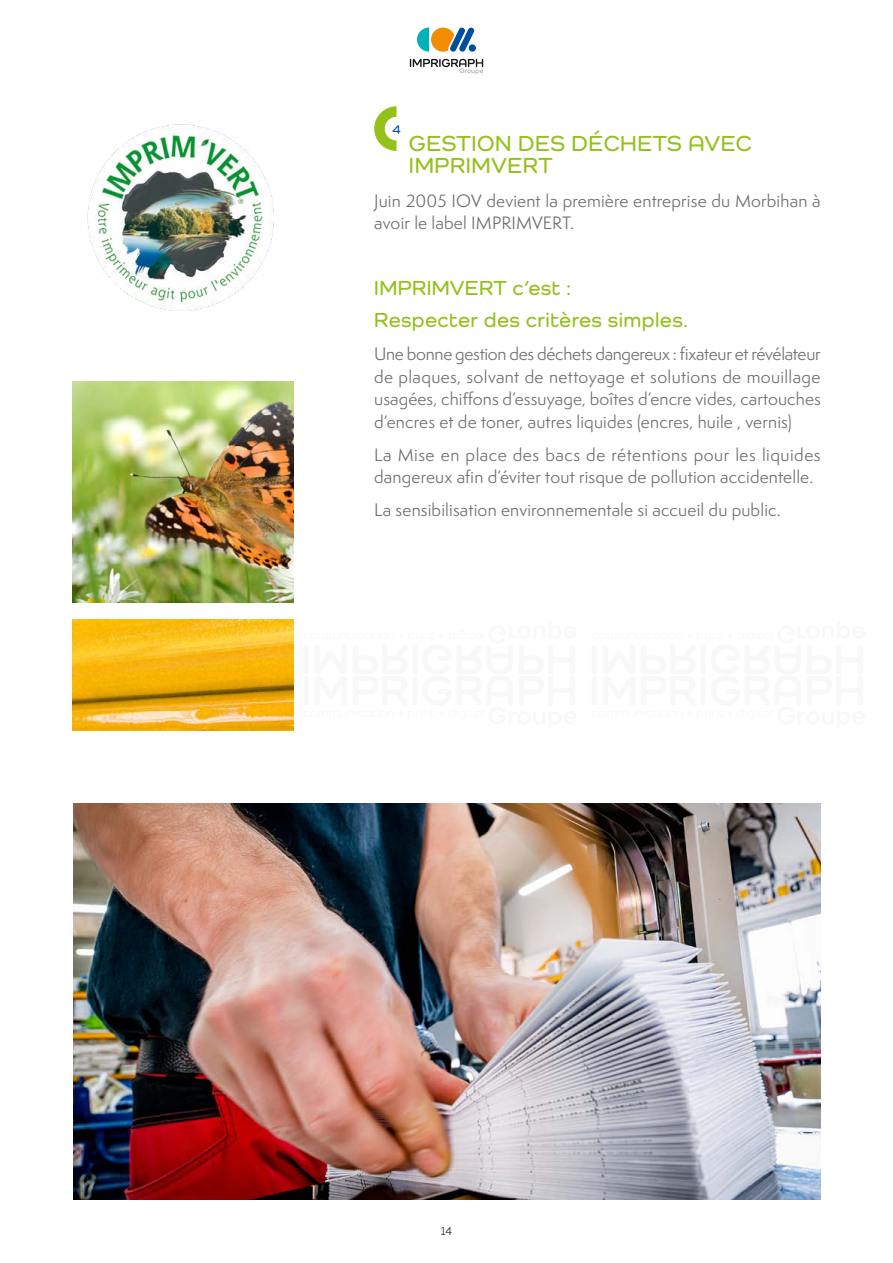
<style>
.page{position:relative;width:893px;height:1263px;background:#fff}
.page>*{position:absolute;margin:0;border:0;box-sizing:border-box;transform-origin:0 0}
.t1{font:600 22.5px/22.5px "Como";letter-spacing:.03em;color:#94c11a}
.t2{font:600 21px/32.4px "Como";letter-spacing:.02em;color:#94c11a}
.t3{font:16.5px/22.5px "Semplicita Pro";letter-spacing:.01em;color:#6e6e6e}
.t4{font:600 13.5px "Como";color:#004e9f}
.t5{font:300 10.5px "Soho Gothic Std";color:#181716}
</style>
<div class="page">
<svg style="left:417px;top:27px;width:58px;height:25px"></svg>
<svg style="left:410px;top:59px;width:73px;height:15px"></svg>
<img style="left:72px;top:381px;width:221px;height:221px">
<svg style="left:374px;top:106px;width:22px;height:45px"></svg>
<div style="left:385px;top:117px;width:23px;height:23px;background:#fff;border-radius:50%"></div>
<img style="left:87px;top:124px;width:187px;height:187px">
<img style="left:73px;top:804px;width:748px;height:395px">
<img style="left:73px;top:619px;width:221px;height:111px">
<p class="t4" style="left:392px;top:121px;width:10px">4</p>
<h1 class="t1" style="left:409px;top:132px;width:344px">GESTION DES DÉCHETS AVEC<br>IMPRIMVERT</h1>
<p class="t3" style="left:374px;top:189px;width:448px">Juin 2005 IOV devient la première entreprise du Morbihan à avoir le label IMPRIMVERT.</p>
<p class="t2" style="left:374px;top:271px;width:316px">IMPRIMVERT c’est :<br>Respecter des critères simples.</p>
<p class="t3" style="left:374px;top:342px;width:448px;text-align:justify">Une bonne gestion des déchets dangereux : fixateur et révélateur de plaques, solvant de nettoyage et solutions de mouillage usagées, chiffons d’essuyage, boîtes d’encre vides, cartouches d’encres et de toner, autres liquides (encres, huile , vernis)</p>
<p class="t3" style="left:374px;top:443px;width:448px">La Mise en place des bacs de rétentions pour les liquides dangereux afin d’éviter tout risque de pollution accidentelle.</p>
<p class="t3" style="left:374px;top:499px;width:408px">La sensibilisation environnementale si accueil du public.</p>
<p class="t5" style="left:441px;top:1225px;width:13px">14</p>
</div>
